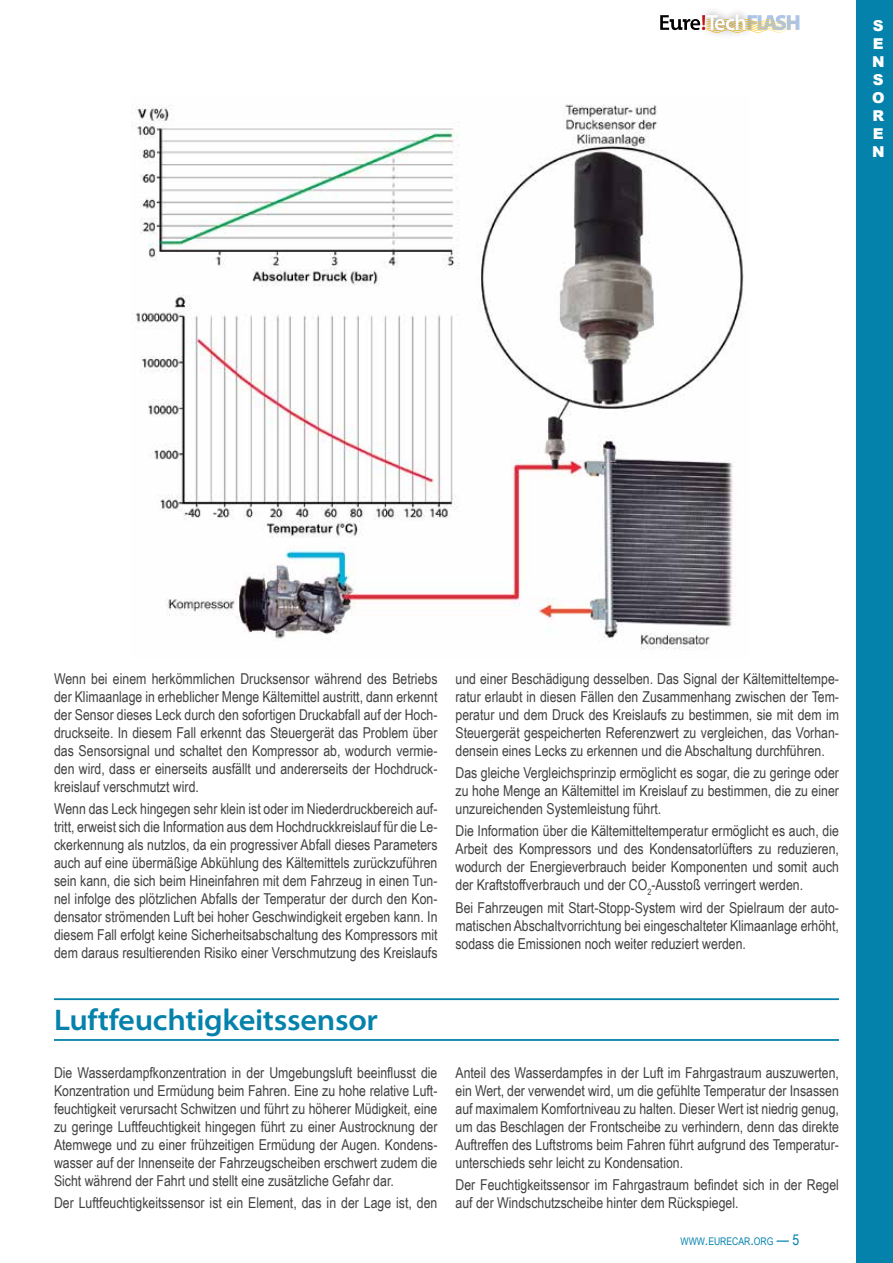
<style>
.page{position:relative;width:893px;height:1263px;background:#fff}
.page>*{position:absolute;margin:0;border:0;box-sizing:border-box;transform-origin:0 0}
.t1{font:600 semi-expanded 30px "Myriad Pro";letter-spacing:-.01em;color:#0482ab}
.t2{font:15px/18px "Arial Narrow";color:#414042;text-align:justify}
.t3{font:900 15px/18px "Arial";color:#fff;text-align:justify}
.t4{font:10.5px "Arial Narrow";color:#0482ab}
.s1{font-size:15px}
</style>
<div class="page">
<svg style="left:660px;top:14px;width:139px;height:19px"></svg>
<div style="left:856px;top:0;width:37px;height:1263px;background:#0482ab"></div>
<img style="left:131px;top:104px;width:614px;height:546px">
<hr style="left:54px;top:998px;width:785px;height:2px;background:#0482ab">
<hr style="left:54px;top:1039px;width:785px;height:2px;background:#0482ab">
<p class="t3" style="left:872px;top:16px;width:14px">S E N S O R E N</p>
<p class="t2" style="left:54px;top:669px;width:385px">Wenn bei einem herkömmlichen Drucksensor während des Betriebs der Klimaanlage in erheblicher Menge Kältemittel austritt, dann erkennt der Sensor dieses Leck durch den sofortigen Druckabfall auf der Hoch&shy;druckseite. In diesem Fall erkennt das Steuergerät das Problem über das Sensorsignal und schaltet den Kompressor ab, wodurch vermie&shy;den wird, dass er einerseits ausfällt und andererseits der Hochdruck&shy;kreislauf verschmutzt wird.</p>
<p class="t2" style="left:54px;top:799px;width:385px">Wenn das Leck hingegen sehr klein ist oder im Niederdruckbereich auf&shy;tritt, erweist sich die Information aus dem Hochdruckkreislauf für die Le&shy;ckerkennung als nutzlos, da ein progressiver Abfall dieses Parameters auch auf eine übermäßige Abkühlung des Kältemittels zurückzuführen sein kann, die sich beim Hineinfahren mit dem Fahrzeug in einen Tun&shy;nel infolge des plötzlichen Abfalls der Temperatur der durch den Kon&shy;densator strömenden Luft bei hoher Geschwindigkeit ergeben kann. In diesem Fall erfolgt keine Sicherheitsabschaltung des Kompressors mit dem daraus resultierenden Risiko einer Verschmutzung des Kreislaufs</p>
<p class="t2" style="left:455px;top:669px;width:385px">und einer Beschädigung desselben. Das Signal der Kältemitteltempe&shy;ratur erlaubt in diesen Fällen den Zusammenhang zwischen der Tem&shy;peratur und dem Druck des Kreislaufs zu bestimmen, sie mit dem im Steuergerät gespeicherten Referenzwert zu vergleichen, das Vorhan&shy;densein eines Lecks zu erkennen und die Abschaltung durchführen.</p>
<p class="t2" style="left:455px;top:763px;width:385px">Das gleiche Vergleichsprinzip ermöglicht es sogar, die zu geringe oder zu hohe Menge an Kältemittel im Kreislauf zu bestimmen, die zu einer unzureichenden Systemleistung führt.</p>
<p class="t2" style="left:455px;top:821px;width:385px">Die Information über die Kältemitteltemperatur ermöglicht es auch, die Arbeit des Kompressors und des Kondensatorlüfters zu reduzieren, wodurch der Energieverbrauch beider Komponenten und somit auch der Kraftstoffverbrauch und der CO<sub>2</sub>-Ausstoß verringert werden.</p>
<p class="t2" style="left:455px;top:898px;width:385px">Bei Fahrzeugen mit Start-Stopp-System wird der Spielraum der auto&shy;matischen Abschaltvorrichtung bei eingeschalteter Klimaanlage erhöht, sodass die Emissionen noch weiter reduziert werden.</p>
<h1 class="t1" style="left:54px;top:1003px;width:326px">Luftfeuchtigkeitssensor</h1>
<p class="t2" style="left:54px;top:1063px;width:385px">Die Wasserdampfkonzentration in der Umgebungsluft beeinflusst die Konzentration und Ermüdung beim Fahren. Eine zu hohe relative Luft&shy;feuchtigkeit verursacht Schwitzen und führt zu höherer Müdigkeit, eine zu geringe Luftfeuchtigkeit hingegen führt zu einer Austrocknung der Atemwege und zu einer frühzeitigen Ermüdung der Augen. Kondens&shy;wasser auf der Innenseite der Fahrzeugscheiben erschwert zudem die Sicht während der Fahrt und stellt eine zusätzliche Gefahr dar.</p>
<p class="t2" style="left:54px;top:1193px;width:385px">Der Luftfeuchtigkeitssensor ist ein Element, das in der Lage ist, den</p>
<p class="t2" style="left:455px;top:1063px;width:385px">Anteil des Wasserdampfes in der Luft im Fahrgastraum auszuwerten, ein Wert, der verwendet wird, um die gefühlte Temperatur der Insassen auf maximalem Komfortniveau zu halten. Dieser Wert ist niedrig genug, um das Beschlagen der Frontscheibe zu verhindern, denn das direkte Auftreffen des Luftstroms beim Fahren führt aufgrund des Temperatur&shy;unterschieds sehr leicht zu Kondensation.</p>
<p class="t2" style="left:455px;top:1175px;width:385px">Der Feuchtigkeitssensor im Fahrgastraum befindet sich in der Regel auf der Windschutzscheibe hinter dem Rückspiegel.</p>
<p class="t4" style="left:680px;top:1233px;width:120px">WWW<span class="s1">.</span>EURECAR<span class="s1">.</span>ORG <span class="s1">— 5</span></p>
</div>
